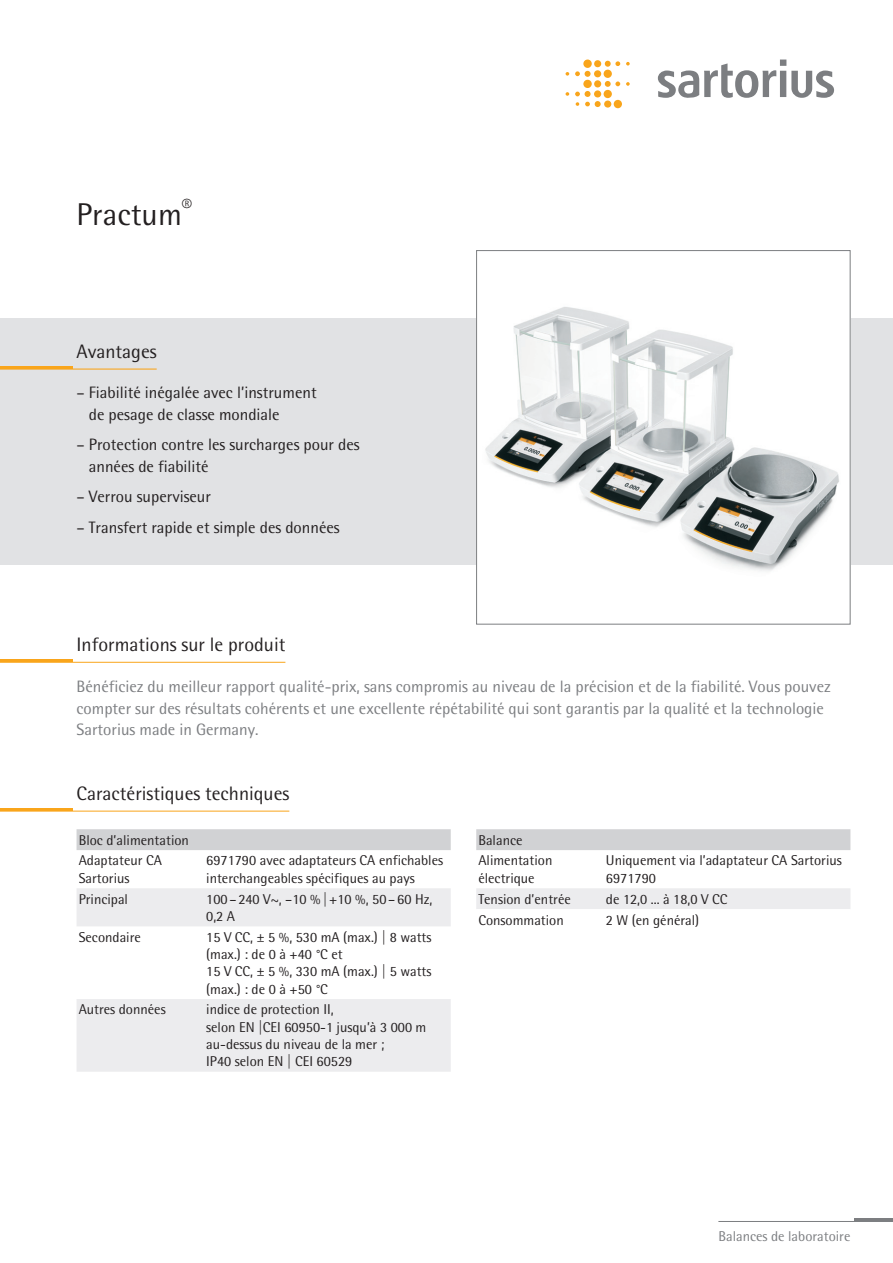
<style>
.page{position:relative;width:893px;height:1263px;background:#fff}
.page>*{position:absolute;margin:0;border:0;box-sizing:border-box;transform-origin:0 0}
.t1{font:31.5px "Sartorius Rotis Sans 2013";color:#231f20}
.t2{font:19.5px "Sartorius Rotis Sans 2013";color:#231f20}
.t3{font:16.5px/21.8px "Sartorius Rotis Sans 2013";color:#7c7e81}
.t4{font:16.5px/21.8px "Sartorius Rotis Sans 2013";color:#231f20}
.t5{font:14.25px/17.2px "Sartorius Rotis Sans 2013";color:#231f20}
.t6{font:14.25px "Sartorius Rotis Sans 2013";color:#7c7e81}
</style>
<div class="page">
<hr style="left:855px;top:1218px;width:38px;height:3px;background:#7c7e81">
<div style="left:0;top:318px;width:893px;height:247px;background:#e1e2e4"></div>
<img style="left:478px;top:307px;width:370px;height:264px">
<div style="left:476px;top:250px;width:374px;height:374px;border:1px solid #7c7e81"></div>
<hr style="left:718px;top:1221px;width:175px;height:1px;background:#7c7e81">
<svg style="left:626px;top:62px;width:4px;height:4px"></svg>
<svg style="left:626px;top:82px;width:4px;height:4px"></svg>
<svg style="left:566px;top:72px;width:3px;height:4px"></svg>
<svg style="left:566px;top:92px;width:3px;height:4px"></svg>
<svg style="left:614px;top:100px;width:8px;height:8px"></svg>
<svg style="left:575px;top:61px;width:45px;height:46px"></svg>
<svg style="left:658px;top:60px;width:176px;height:38px"></svg>
<hr style="left:0;top:366px;width:72px;height:3px;background:#f9a51b">
<hr style="left:0;top:368px;width:157px;height:2px;background:#f9a51b">
<hr style="left:0;top:659px;width:72px;height:3px;background:#f9a51b">
<hr style="left:0;top:662px;width:285px;height:1px;background:#f9a51b">
<hr style="left:0;top:808px;width:72px;height:3px;background:#f9a51b">
<hr style="left:0;top:811px;width:289px;height:1px;background:#f9a51b">
<div style="left:77px;top:829px;width:374px;height:21px;background:#d1d2d4"></div>
<svg style="left:77px;top:888px;width:374px;height:184px;fill:#ececee"></svg>
<div style="left:476px;top:829px;width:374px;height:21px;background:#d1d2d4"></div>
<div style="left:476px;top:888px;width:374px;height:21px;background:#ececee"></div>
<h1 class="t1" style="left:77px;top:196px;width:117px">Practum<sup>®</sup></h1>
<h2 class="t2" style="left:77px;top:340px;width:82px">Avantages</h2>
<p class="t4" style="left:89px;top:382px;width:229px;text-indent:-12px">– Fiabilité inégalée avec l’instrument de pesage de classe mondiale</p>
<p class="t4" style="left:89px;top:434px;width:272px;text-indent:-12px">– Protection contre les surcharges pour des années de fiabilité</p>
<p class="t4" style="left:77px;top:486px;width:136px">– Verrou superviseur</p>
<p class="t4" style="left:77px;top:516px;width:265px">– Transfert rapide et simple des données</p>
<h2 class="t2" style="left:77px;top:633px;width:210px">Informations sur le produit</h2>
<p class="t3" style="left:77px;top:675px;width:756px">Bénéficiez du meilleur rapport qualité-prix, sans compromis au niveau de la précision et de la fiabilité. Vous pouvez compter sur des résultats cohérents et une excellente répétabilité qui sont garantis par la qualité et la technologie<br>Sartorius made in Germany.</p>
<h2 class="t2" style="left:77px;top:782px;width:214px">Caractéristiques techniques</h2>
<p class="t5" style="left:79px;top:829px;width:112px;line-height:20.9px">Bloc d’alimentation<br>Adaptateur CA</p>
<p class="t5" style="left:79px;top:869px;width:52px">Sartorius</p>
<p class="t5" style="left:206px;top:852px;width:238px">6971790 avec adaptateurs CA enfichables interchangeables spécifiques au pays</p>
<p class="t5" style="left:79px;top:890px;width:51px">Principal</p>
<p class="t5" style="left:206px;top:890px;width:228px">100–240 V~, –10 %|+10 %, 50–60 Hz,<br>0,2 A</p>
<p class="t5" style="left:79px;top:928px;width:64px">Secondaire</p>
<p class="t5" style="left:206px;top:928px;width:227px">15 V CC, ± 5 %, 530 mA (max.) | 8 watts (max.) : de 0 à +40 °C et<br>15 V CC, ± 5 %, 330 mA (max.) | 5 watts (max.) : de 0 à +50 °C</p>
<p class="t5" style="left:79px;top:1001px;width:89px">Autres données</p>
<p class="t5" style="left:206px;top:1001px;width:222px">indice de protection II,<br>selon EN |CEI 60950-1 jusqu’à 3 000 m au-dessus du niveau de la mer ;<br>IP40 selon EN | CEI 60529</p>
<p class="t5" style="left:478px;top:829px;width:76px;line-height:20.9px">Balance<br>Alimentation</p>
<p class="t5" style="left:478px;top:869px;width:58px">électrique</p>
<p class="t5" style="left:606px;top:852px;width:237px">Uniquement via l’adaptateur CA Sartorius<br>6971790</p>
<p class="t5" style="left:478px;top:890px;width:94px">Tension d’entrée</p>
<p class="t5" style="left:606px;top:890px;width:123px">de 12,0 ... à 18,0 V CC</p>
<p class="t5" style="left:478px;top:911px;width:87px">Consommation</p>
<p class="t5" style="left:606px;top:911px;width:95px">2 W (en général)</p>
<p class="t6" style="left:718px;top:1228px;width:134px">Balances de laboratoire</p>
</div>
